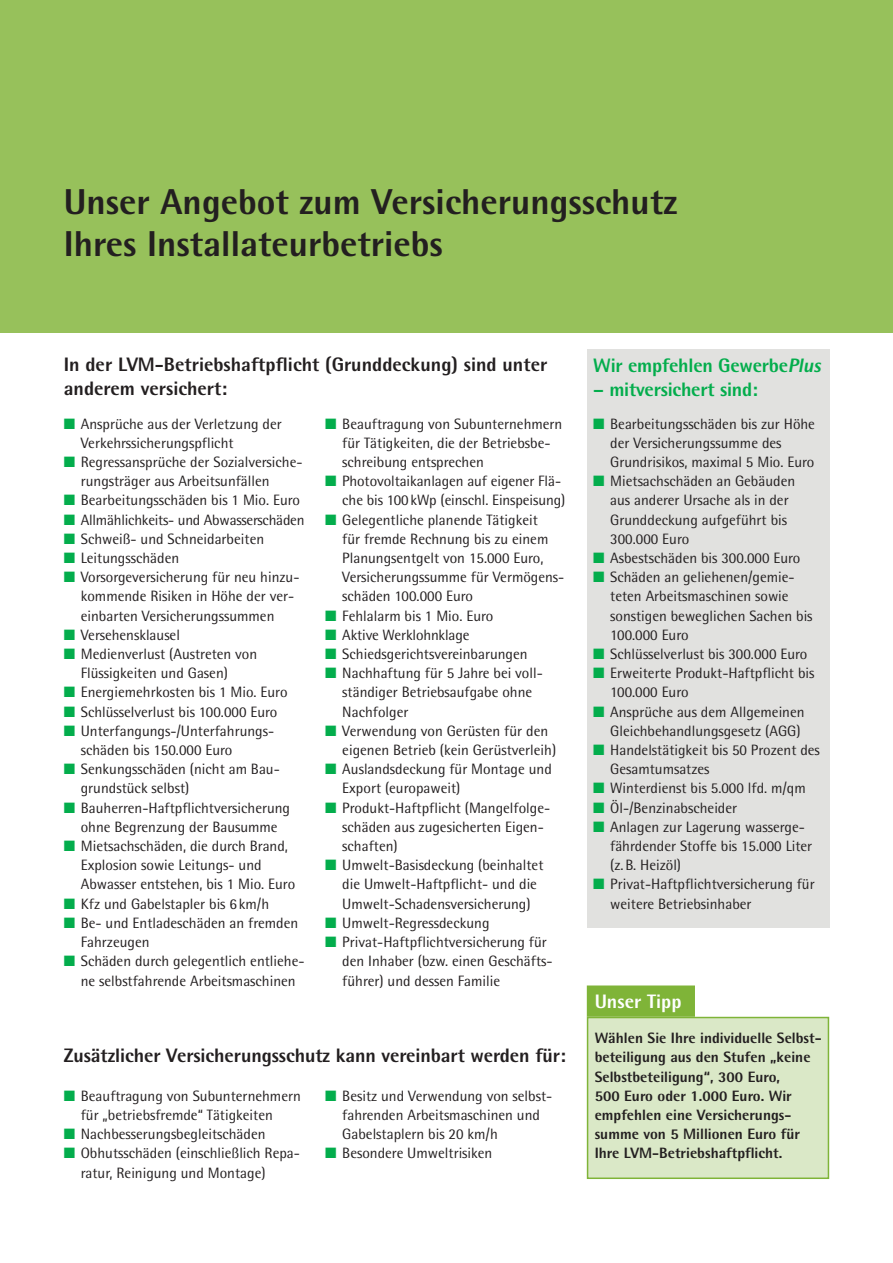
<style>
.page{position:relative;width:893px;height:1263px;background:#fff}
.page>*{position:absolute;margin:0;border:0;box-sizing:border-box;transform-origin:0 0}
.t1{font:800 36px/42px "Lvm Rotis";color:#231f20}
.t2{font:800 19.5px/24px "Lvm Rotis";color:#231f20}
.t3{font:800 19.5px "Lvm Rotis";letter-spacing:-.01em;color:#03ad4c}
.t4{font:800 19.5px "Lvm Rotis";color:#fff}
.t5{font:15px "Lvm Rotis";color:#231f20}
.t6{font:800 15px/19.2px "Lvm Rotis";color:#231f20}
.s1{color:#03ad4c}
</style>
<div class="page">
<div style="left:0;top:0;width:893px;height:333px;background:#97c15b"></div>
<hr style="left:892px;top:0;width:1px;height:333px;background:#bbd494">
<div style="left:587px;top:350px;width:242px;height:578px;background:#e1e1df"></div>
<div style="left:588px;top:1017px;width:240px;height:161px;background:#dae8c7"></div>
<div style="left:587px;top:1017px;width:242px;height:162px;border:2px solid #7fb438"></div>
<div style="left:588px;top:986px;width:106px;height:30px;background:#7fb438"></div>
<div style="left:587px;top:985px;width:108px;height:32px;border:2px solid #7fb438"></div>
<h1 class="t1" style="left:64px;top:180px;width:615px">Unser Angebot zum Versicherungsschutz<br>Ihres Installateurbetriebs</h1>
<h2 class="t2" style="left:64px;top:352px;width:485px">In der LVM-Betriebshaftpflicht (Grunddeckung) sind unter anderem versichert:</h2>
<p class="t5" style="left:64px;top:415px;width:219px"><span class="s1">\</span> Ansprüche aus der Verletzung der</p>
<p class="t5" style="left:81px;top:434px;width:154px">Verkehrssicherungspflicht</p>
<p class="t5" style="left:64px;top:453px;width:240px"><span class="s1">\</span> Regressansprüche der Sozialversiche-</p>
<p class="t5" style="left:81px;top:472px;width:190px">rungsträger aus Arbeitsunfällen</p>
<p class="t5" style="left:64px;top:491px;width:238px"><span class="s1">\</span> Bearbeitungsschäden bis 1 Mio. Euro</p>
<p class="t5" style="left:64px;top:511px;width:242px"><span class="s1">\</span> Allmählichkeits- und Abwasserschäden</p>
<p class="t5" style="left:64px;top:530px;width:202px"><span class="s1">\</span> Schweiß- und Schneidarbeiten</p>
<p class="t5" style="left:64px;top:549px;width:117px"><span class="s1">\</span> Leitungsschäden</p>
<p class="t5" style="left:64px;top:568px;width:237px"><span class="s1">\</span> Vorsorgeversicherung für neu hinzu-</p>
<p class="t5" style="left:81px;top:587px;width:215px">kommende Risiken in Höhe der ver-</p>
<p class="t5" style="left:81px;top:607px;width:195px">einbarten Versicherungssummen</p>
<p class="t5" style="left:64px;top:626px;width:118px"><span class="s1">\</span> Versehensklausel</p>
<p class="t5" style="left:64px;top:645px;width:195px"><span class="s1">\</span> Medienverlust (Austreten von</p>
<p class="t5" style="left:81px;top:664px;width:149px">Flüssigkeiten und Gasen)</p>
<p class="t5" style="left:64px;top:683px;width:225px"><span class="s1">\</span> Energiemehrkosten bis 1 Mio. Euro</p>
<p class="t5" style="left:64px;top:703px;width:215px"><span class="s1">\</span> Schlüsselverlust bis 100.000 Euro</p>
<p class="t5" style="left:64px;top:722px;width:210px"><span class="s1">\</span> Unterfangungs-/Unterfahrungs-</p>
<p class="t5" style="left:81px;top:741px;width:153px">schäden bis 150.000 Euro</p>
<p class="t5" style="left:64px;top:760px;width:218px"><span class="s1">\</span> Senkungsschäden (nicht am Bau-</p>
<p class="t5" style="left:81px;top:779px;width:110px">grundstück selbst)</p>
<p class="t5" style="left:64px;top:799px;width:228px"><span class="s1">\</span> Bauherren-Haftpflichtversicherung</p>
<p class="t5" style="left:81px;top:818px;width:198px">ohne Begrenzung der Bausumme</p>
<p class="t5" style="left:64px;top:837px;width:226px"><span class="s1">\</span> Mietsachschäden, die durch Brand,</p>
<p class="t5" style="left:81px;top:856px;width:182px">Explosion sowie Leitungs- und</p>
<p class="t5" style="left:81px;top:875px;width:216px">Abwasser entstehen, bis 1 Mio. Euro</p>
<p class="t5" style="left:64px;top:895px;width:207px"><span class="s1">\</span> Kfz und Gabelstapler bis 6km/h</p>
<p class="t5" style="left:64px;top:914px;width:236px"><span class="s1">\</span> Be- und Entladeschäden an fremden</p>
<p class="t5" style="left:81px;top:933px;width:70px">Fahrzeugen</p>
<p class="t5" style="left:64px;top:952px;width:242px"><span class="s1">\</span> Schäden durch gelegentlich entliehe-</p>
<p class="t5" style="left:81px;top:971px;width:216px">ne selbstfahrende Arbeitsmaschinen</p>
<p class="t5" style="left:325px;top:415px;width:239px"><span class="s1">\</span> Beauftragung von Subunternehmern</p>
<p class="t5" style="left:342px;top:434px;width:210px">für Tätigkeiten, die der Betriebsbe-</p>
<p class="t5" style="left:342px;top:453px;width:143px">schreibung entsprechen</p>
<p class="t5" style="left:325px;top:472px;width:237px"><span class="s1">\</span> Photovoltaikanlagen auf eigener Flä-</p>
<p class="t5" style="left:342px;top:491px;width:225px">che bis 100kWp (einschl. Einspeisung)</p>
<p class="t5" style="left:325px;top:511px;width:214px"><span class="s1">\</span> Gelegentliche planende Tätigkeit</p>
<p class="t5" style="left:342px;top:530px;width:208px">für fremde Rechnung bis zu einem</p>
<p class="t5" style="left:342px;top:549px;width:203px">Planungsentgelt von 15.000 Euro,</p>
<p class="t5" style="left:342px;top:568px;width:224px">Versicherungssumme für Vermögens-</p>
<p class="t5" style="left:342px;top:587px;width:132px">schäden 100.000 Euro</p>
<p class="t5" style="left:325px;top:607px;width:170px"><span class="s1">\</span> Fehlalarm bis 1 Mio. Euro</p>
<p class="t5" style="left:325px;top:626px;width:146px"><span class="s1">\</span> Aktive Werklohnklage</p>
<p class="t5" style="left:325px;top:645px;width:204px"><span class="s1">\</span> Schiedsgerichtsvereinbarungen</p>
<p class="t5" style="left:325px;top:664px;width:217px"><span class="s1">\</span> Nachhaftung für 5 Jahre bei voll-</p>
<p class="t5" style="left:342px;top:683px;width:191px">ständiger Betriebsaufgabe ohne</p>
<p class="t5" style="left:342px;top:703px;width:68px">Nachfolger</p>
<p class="t5" style="left:325px;top:722px;width:224px"><span class="s1">\</span> Verwendung von Gerüsten für den</p>
<p class="t5" style="left:342px;top:741px;width:215px">eigenen Betrieb (kein Gerüstverleih)</p>
<p class="t5" style="left:325px;top:760px;width:228px"><span class="s1">\</span> Auslandsdeckung für Montage und</p>
<p class="t5" style="left:342px;top:779px;width:120px">Export (europaweit)</p>
<p class="t5" style="left:325px;top:799px;width:226px"><span class="s1">\</span> Produkt-Haftpflicht (Mangelfolge-</p>
<p class="t5" style="left:342px;top:818px;width:203px">schäden aus zugesicherten Eigen-</p>
<p class="t5" style="left:342px;top:837px;width:57px">schaften)</p>
<p class="t5" style="left:325px;top:856px;width:220px"><span class="s1">\</span> Umwelt-Basisdeckung (beinhaltet</p>
<p class="t5" style="left:342px;top:875px;width:196px">die Umwelt-Haftpflicht- und die</p>
<p class="t5" style="left:342px;top:895px;width:190px">Umwelt-Schadensversicherung)</p>
<p class="t5" style="left:325px;top:914px;width:166px"><span class="s1">\</span> Umwelt-Regressdeckung</p>
<p class="t5" style="left:325px;top:933px;width:223px"><span class="s1">\</span> Privat-Haftpflichtversicherung für</p>
<p class="t5" style="left:342px;top:952px;width:212px">den Inhaber (bzw. einen Geschäfts-</p>
<p class="t5" style="left:342px;top:971px;width:159px">führer) und dessen Familie</p>
<h2 class="t2" style="left:64px;top:1043px;width:503px">Zusätzlicher Versicherungsschutz kann vereinbart werden für:</h2>
<p class="t5" style="left:64px;top:1087px;width:239px"><span class="s1">\</span> Beauftragung von Subunternehmern</p>
<p class="t5" style="left:81px;top:1106px;width:194px">für „betriebsfremde“ Tätigkeiten</p>
<p class="t5" style="left:64px;top:1125px;width:203px"><span class="s1">\</span> Nachbesserungsbegleitschäden</p>
<p class="t5" style="left:64px;top:1144px;width:238px"><span class="s1">\</span> Obhutsschäden (einschließlich Repa-</p>
<p class="t5" style="left:81px;top:1163px;width:186px">ratur, Reinigung und Montage)</p>
<p class="t5" style="left:325px;top:1087px;width:228px"><span class="s1">\</span> Besitz und Verwendung von selbst-</p>
<p class="t5" style="left:342px;top:1106px;width:199px">fahrenden Arbeitsmaschinen und</p>
<p class="t5" style="left:342px;top:1125px;width:157px">Gabelstaplern bis 20 km/h</p>
<p class="t5" style="left:325px;top:1144px;width:169px"><span class="s1">\</span> Besondere Umweltrisiken</p>
<h2 class="t3" style="left:593px;top:352px;width:229px">Wir empfehlen Gewerbe{</h2>
<h2 class="t3" style="left:593px;top:376px;width:166px">– mitversichert sind:</h2>
<p class="t5" style="left:593px;top:415px;width:223px"><span class="s1">\</span> Bearbeitungsschäden bis zur Höhe</p>
<p class="t5" style="left:610px;top:434px;width:173px">der Versicherungssumme des</p>
<p class="t5" style="left:610px;top:453px;width:206px">Grundrisikos, maximal 5 Mio. Euro</p>
<p class="t5" style="left:593px;top:472px;width:204px"><span class="s1">\</span> Mietsachschäden an Gebäuden</p>
<p class="t5" style="left:610px;top:491px;width:180px">aus anderer Ursache als in der</p>
<p class="t5" style="left:610px;top:511px;width:178px">Grunddeckung aufgeführt bis</p>
<p class="t5" style="left:610px;top:530px;width:81px">300.000 Euro</p>
<p class="t5" style="left:593px;top:549px;width:209px"><span class="s1">\</span> Asbestschäden bis 300.000 Euro</p>
<p class="t5" style="left:593px;top:568px;width:203px"><span class="s1">\</span> Schäden an geliehenen/gemie-</p>
<p class="t5" style="left:610px;top:587px;width:180px">teten Arbeitsmaschinen sowie</p>
<p class="t5" style="left:610px;top:607px;width:204px">sonstigen beweglichen Sachen bis</p>
<p class="t5" style="left:610px;top:626px;width:80px">100.000 Euro</p>
<p class="t5" style="left:593px;top:645px;width:216px"><span class="s1">\</span> Schlüsselverlust bis 300.000 Euro</p>
<p class="t5" style="left:593px;top:664px;width:223px"><span class="s1">\</span> Erweiterte Produkt-Haftpflicht bis</p>
<p class="t5" style="left:610px;top:683px;width:80px">100.000 Euro</p>
<p class="t5" style="left:593px;top:703px;width:213px"><span class="s1">\</span> Ansprüche aus dem Allgemeinen</p>
<p class="t5" style="left:610px;top:722px;width:192px">Gleichbehandlungsgesetz (AGG)</p>
<p class="t5" style="left:593px;top:741px;width:228px"><span class="s1">\</span> Handelstätigkeit bis 50 Prozent des</p>
<p class="t5" style="left:610px;top:760px;width:101px">Gesamtumsatzes</p>
<p class="t5" style="left:593px;top:779px;width:214px"><span class="s1">\</span> Winterdienst bis 5.000 lfd. m/qm</p>
<p class="t5" style="left:593px;top:799px;width:146px"><span class="s1">\</span> Öl-/Benzinabscheider</p>
<p class="t5" style="left:593px;top:818px;width:213px"><span class="s1">\</span> Anlagen zur Lagerung wasserge-</p>
<p class="t5" style="left:610px;top:837px;width:204px">fährdender Stoffe bis 15.000 Liter</p>
<p class="t5" style="left:610px;top:856px;width:72px">(z.B. Heizöl)</p>
<p class="t5" style="left:593px;top:875px;width:223px"><span class="s1">\</span> Privat-Haftpflichtversicherung für</p>
<p class="t5" style="left:610px;top:895px;width:143px">weitere Betriebsinhaber</p>
<h2 class="t4" style="left:595px;top:989px;width:88px">Unser Tipp</h2>
<p class="t6" style="left:595px;top:1028px;width:228px">Wählen Sie Ihre individuelle Selbst&shy;beteiligung aus den Stufen „keine<br>Selbstbeteiligung“, 300 Euro,<br>500 Euro oder 1.000 Euro. Wir empfehlen eine Versicherungs&shy;summe von 5 Millionen Euro für<br>Ihre LVM-Betriebshaftpflicht.</p>
</div>
